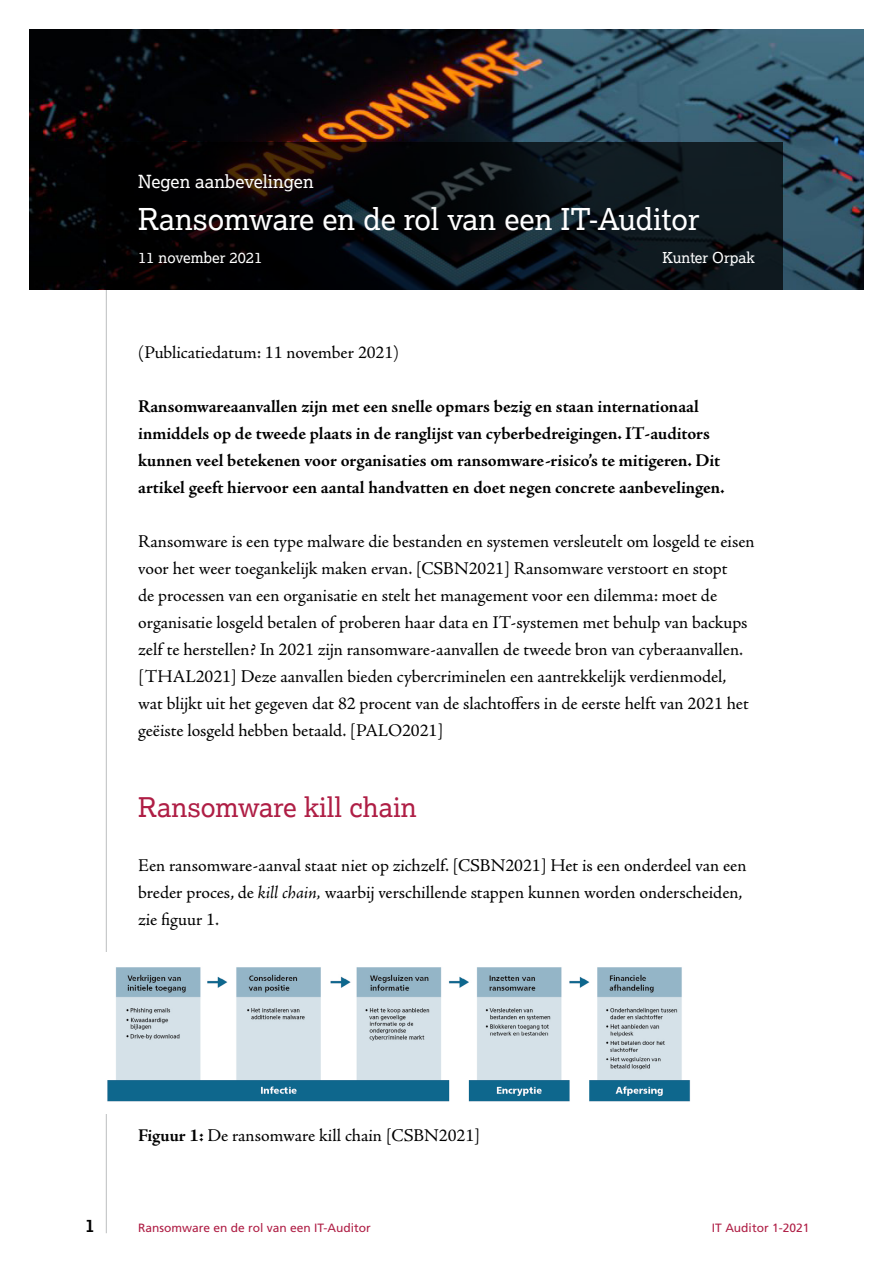
<style>
.page{position:relative;width:893px;height:1263px;background:#fff}
.page>*{position:absolute;margin:0;border:0;box-sizing:border-box;transform-origin:0 0}
.t1{font:30px "Lexia";color:#fff}
.t2{font:27px "Lexia";color:#af1e45}
.t3{font:18px/27px "Adobe Jenson Pro";color:#000}
.t4{font:700 18px/27px "Adobe Jenson Pro";letter-spacing:-.005em;color:#000}
.t5{font:18px "Lexia";color:#fff}
.t6{font:700 18px "Lexia";color:#000}
.t7{font:15px "Lexia";color:#fff}
.t8{font:12px "Frutiger";color:#af1e45}
.s1{font-style:italic}
.s2{font-weight:700}
</style>
<div class="page">
<hr style="left:106px;top:64px;width:1px;height:1169px;background:#bcbec0">
<img style="left:30px;top:30px;width:833px;height:259px">
<svg style="left:106px;top:142px;width:676px;height:147px;background:#090d11"></svg>
<img style="left:106px;top:952px;width:584px;height:161px">
<p class="t5" style="left:138px;top:170px;width:177px">Negen aanbevelingen</p>
<h1 class="t1" style="left:138px;top:200px;width:563px">Ransomware en de rol van een IT-Auditor</h1>
<p class="t7" style="left:138px;top:248px;width:125px">11 november 2021</p>
<p class="t7" style="left:663px;top:248px;width:94px">Kunter Orpak</p>
<p class="t3" style="left:138px;top:339px;width:263px">(Publicatiedatum: 11 november 2021)</p>
<p class="t4" style="left:138px;top:393px;width:588px">Ransomwareaanvallen zijn met een snelle opmars bezig en staan internationaal inmiddels op de tweede plaats in de ranglijst van cyberbedreigingen. IT-auditors kunnen veel betekenen voor organisaties om ransomware-risico’s te mitigeren. Dit artikel geeft hiervoor een aantal handvatten en doet negen concrete aanbevelingen.</p>
<p class="t3" style="left:138px;top:528px;width:618px">Ransomware is een type malware die bestanden en systemen versleutelt om losgeld te eisen voor het weer toegankelijk maken ervan. [CSBN2021] Ransomware verstoort en stopt<br>de processen van een organisatie en stelt het management voor een dilemma: moet de organisatie losgeld betalen of proberen haar data en IT-systemen met behulp van backups zelf te herstellen? In 2021 zijn ransomware-aanvallen de tweede bron van cyberaanvallen. [THAL2021] Deze aanvallen bieden cybercriminelen een aantrekkelijk verdienmodel, wat blijkt uit het gegeven dat 82 procent van de slachtoffers in de eerste helft van 2021 het geëiste losgeld hebben betaald. [PALO2021]</p>
<h2 class="t2" style="left:138px;top:790px;width:280px">Ransomware kill chain</h2>
<p class="t3" style="left:138px;top:852px;width:610px">Een ransomware-aanval staat niet op zichzelf. [CSBN2021] Het is een onderdeel van een breder proces, de <span class="s1">kill chain,</span> waarbij verschillende stappen kunnen worden onderscheiden, zie figuur 1.</p>
<p class="t3" style="left:138px;top:1122px;width:344px"><span class="s2">Figuur 1:</span> De ransomware kill chain [CSBN2021]</p>
<p class="t6" style="left:85px;top:1214px;width:11px">1</p>
<p class="t8" style="left:138px;top:1220px;width:234px">Ransomware en de rol van een IT-Auditor</p>
<p class="t8" style="left:712px;top:1220px;width:99px">IT Auditor 1-2021</p>
</div>
